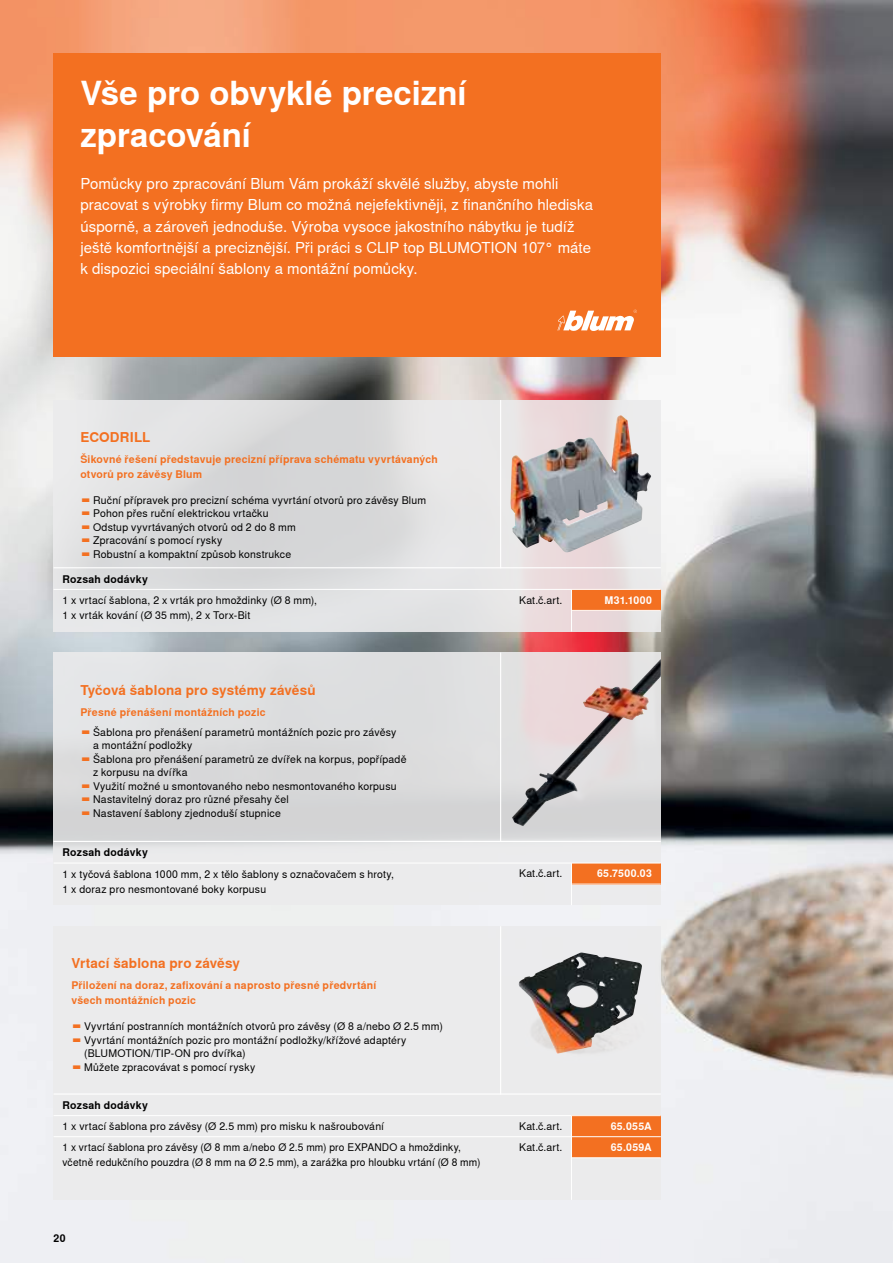
<style>
.page{position:relative;width:893px;height:1263px;background:#fff}
.page>*{position:absolute;margin:0;border:0;box-sizing:border-box;transform-origin:0 0}
.t1{font:700 33px/42px "Nimbus Sans Global";color:#fff}
.t2{font:15px/21px "Nimbus Sans Global";letter-spacing:.005em;color:#fff}
.t3{font:700 13.5px "Nimbus Sans Global";letter-spacing:.015em;color:#f37021}
.t4{font:10.5px/13.5px "Nimbus Sans Global";letter-spacing:.02em;color:#000}
.t5{font:700 10.5px/15px "Nimbus Sans Global";letter-spacing:.02em;color:#f37021}
.t6{font:700 10.5px "Nimbus Sans Global";letter-spacing:.02em;color:#000}
.t7{font:700 10.5px/21px "Nimbus Sans Global";letter-spacing:.03em;color:#fff}
.s1{font-size:12.75px;color:#f37021}
</style>
<div class="page">
<img style="left:0;top:0;width:893px;height:1263px">
<svg style="left:0;top:0;width:805px;height:397px"></svg>
<div style="left:54px;top:54px;width:607px;height:303px;background:#f37021"></div>
<svg style="left:557px;top:310px;width:80px;height:21px"></svg>
<div style="left:54px;top:926px;width:607px;height:274px;background:#ebebec"></div>
<div style="left:54px;top:400px;width:607px;height:231px;background:linear-gradient(to right,#dadee0,#e9e0e1)"></div>
<img style="left:510px;top:415px;width:141px;height:138px">
<svg style="left:54px;top:652px;width:607px;height:253px;fill:#dedfe0"></svg>
<img style="left:512px;top:659px;width:149px;height:167px">
<img style="left:519px;top:952px;width:123px;height:102px">
<div style="left:571px;top:1116px;width:90px;height:21px;background:#f37021"></div>
<div style="left:571px;top:863px;width:90px;height:21px;background:#f37021"></div>
<div style="left:571px;top:589px;width:90px;height:21px;background:#f37021"></div>
<div style="left:571px;top:1137px;width:90px;height:21px;background:#f37021"></div>
<hr style="left:54px;top:567px;width:607px;height:1px;background:#fff">
<hr style="left:54px;top:589px;width:607px;height:1px;background:#fff">
<hr style="left:500px;top:400px;width:1px;height:168px;background:#fff">
<hr style="left:571px;top:589px;width:1px;height:42px;background:#fff">
<hr style="left:500px;top:652px;width:1px;height:190px;background:#fff">
<hr style="left:54px;top:863px;width:607px;height:1px;background:#fff">
<hr style="left:54px;top:841px;width:607px;height:1px;background:#fff">
<hr style="left:571px;top:863px;width:1px;height:42px;background:#fff">
<hr style="left:500px;top:926px;width:1px;height:168px;background:#fff">
<hr style="left:54px;top:1093px;width:607px;height:1px;background:#fff">
<hr style="left:54px;top:1136px;width:607px;height:1px;background:#fff">
<hr style="left:54px;top:1115px;width:607px;height:1px;background:#fff">
<hr style="left:571px;top:1116px;width:1px;height:84px;background:#fff">
<hr style="left:571px;top:1157px;width:90px;height:1px;background:#fff">
<hr style="left:571px;top:884px;width:90px;height:1px;background:#fff">
<hr style="left:571px;top:610px;width:90px;height:1px;background:#fff">
<h1 class="t1" style="left:80px;top:73px;width:388px">Vše pro obvyklé precizní zpracování</h1>
<p class="t2" style="left:80px;top:174px;width:514px">Pomůcky pro zpracování Blum Vám prokáží skvělé služby, abyste mohli pracovat s výrobky firmy Blum co možná nejefektivněji, z finančního hlediska úsporně, a zároveň jednoduše. Výroba vysoce jakostního nábytku je tudíž ještě komfortnější a preciznější. Při práci s CLIP top BLUMOTION 107° máte k dispozici speciální šablony a montážní pomůcky.</p>
<p class="t3" style="left:80px;top:429px;width:71px">ECODRILL</p>
<p class="t5" style="left:80px;top:452px;width:359px">Šikovné řešení představuje precizní příprava schématu vyvrtávaných otvorů pro závěsy Blum</p>
<p class="t4" style="left:80px;top:493px;width:347px"><span class="s1">▬</span> Ruční přípravek pro precizní schéma vyvrtání otvorů pro závěsy Blum <span class="s1">▬</span> Pohon přes ruční elektrickou vrtačku<br><span class="s1">▬</span> Odstup vyvrtávaných otvorů od 2 do 8 mm<br><span class="s1">▬</span> Zpracování s pomocí rysky<br><span class="s1">▬</span> Robustní a kompaktní způsob konstrukce</p>
<p class="t6" style="left:63px;top:573px;width:87px">Rozsah dodávky</p>
<p class="t4" style="left:63px;top:593px;width:256px;line-height:15px">1 x vrtací šablona, 2 x vrták pro hmoždinky (Ø 8 mm),<br>1 x vrták kování (Ø 35 mm), 2 x Torx-Bit</p>
<p class="t3" style="left:80px;top:682px;width:237px">Tyčová šablona pro systémy závěsů</p>
<p class="t5" style="left:80px;top:704px;width:187px">Přesné přenášení montážních pozic</p>
<p class="t4" style="left:80px;top:726px;width:317px"><span class="s1">▬</span> Šablona pro přenášení parametrů montážních pozic pro závěsy</p>
<p class="t4" style="left:93px;top:739px;width:101px">a montážní podložky</p>
<p class="t4" style="left:80px;top:753px;width:328px"><span class="s1">▬</span> Šablona pro přenášení parametrů ze dvířek na korpus, popřípadě</p>
<p class="t4" style="left:93px;top:766px;width:96px">z korpusu na dvířka</p>
<p class="t4" style="left:80px;top:780px;width:318px"><span class="s1">▬</span> Využití možné u smontovaného nebo nesmontovaného korpusu</p>
<p class="t4" style="left:80px;top:793px;width:210px"><span class="s1">▬</span> Nastavitelný doraz pro různé přesahy čel</p>
<p class="t4" style="left:80px;top:807px;width:202px"><span class="s1">▬</span> Nastavení šablony zjednoduší stupnice</p>
<p class="t6" style="left:63px;top:846px;width:87px">Rozsah dodávky</p>
<p class="t4" style="left:63px;top:866px;width:333px;line-height:15px">1 x tyčová šablona 1000 mm, 2 x tělo šablony s označovačem s hroty,<br>1 x doraz pro nesmontované boky korpusu</p>
<p class="t3" style="left:71px;top:956px;width:170px">Vrtací šablona pro závěsy</p>
<p class="t5" style="left:71px;top:978px;width:307px">Přiložení na doraz, zafixování a naprosto přesné předvrtání všech montážních pozic</p>
<p class="t4" style="left:71px;top:1020px;width:373px"><span class="s1">▬</span> Vyvrtání postranních montážních otvorů pro závěsy (Ø 8 a/nebo Ø 2.5 mm)</p>
<p class="t4" style="left:71px;top:1033px;width:336px"><span class="s1">▬</span> Vyvrtání montážních pozic pro montážní podložky/křížové adaptéry</p>
<p class="t4" style="left:84px;top:1047px;width:163px">(BLUMOTION/TIP-ON pro dvířka)</p>
<p class="t4" style="left:71px;top:1060px;width:185px"><span class="s1">▬</span> Můžete zpracovávat s pomocí rysky</p>
<p class="t6" style="left:63px;top:1099px;width:87px">Rozsah dodávky</p>
<p class="t4" style="left:63px;top:1119px;width:323px">1 x vrtací šablona pro závěsy (Ø 2.5 mm) pro misku k našroubování</p>
<p class="t4" style="left:63px;top:1140px;width:419px;line-height:15px">1 x vrtací šablona pro závěsy (Ø 8 mm a/nebo Ø 2.5 mm) pro EXPANDO a hmoždinky, včetně redukčního pouzdra (Ø 8 mm na Ø 2.5 mm), a zarážka pro hloubku vrtání (Ø 8 mm)</p>
<p class="t6" style="left:54px;top:1232px;width:14px">20</p>
<p class="t4" style="left:519px;top:593px;width:45px">Kat.č.art.</p>
<p class="t7" style="left:604px;top:589px;width:49px">M31.1000</p>
<p class="t4" style="left:519px;top:867px;width:45px">Kat.č.art.</p>
<p class="t7" style="left:597px;top:863px;width:56px">65.7500.03</p>
<p class="t4" style="left:519px;top:1120px;width:45px">Kat.č.art.</p>
<p class="t4" style="left:519px;top:1141px;width:45px">Kat.č.art.</p>
<p class="t7" style="left:611px;top:1116px;width:43px">65.055A<br>65.059A</p>
</div>
